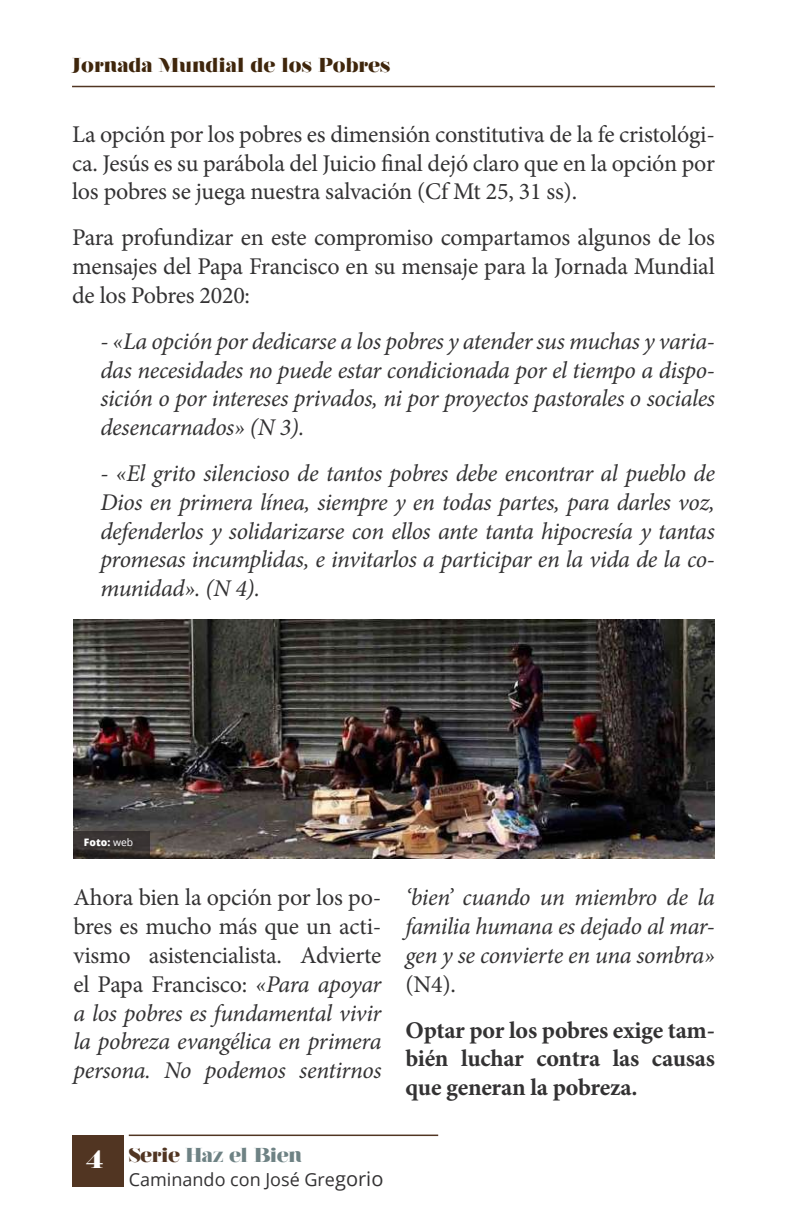
<style>
.page{position:relative;width:800px;height:1231px;background:#fff}
.page>*{position:absolute;margin:0;border:0;box-sizing:border-box;transform-origin:0 0}
.t1{font:italic 24px/28.8px "Minion Pro";letter-spacing:-.015em;color:#333233;text-align:justify}
.t2{font:24px/28.8px "Minion Pro";letter-spacing:-.01em;color:#333233;text-align:justify}
.t3{font:700 24px/28.8px "Minion Pro";letter-spacing:-.01em;color:#333233;text-align:justify}
.t4{font:24px "Elephant";color:#fff}
.t5{font:900 20px "Nouvelle Vague";color:#3f260c}
.t6{font:900 20px "Nouvelle Vague";letter-spacing:-.02em;color:#6e8284}
.t7{font:18px "Open Sans";color:#333233}
.t8{font:800 10.4px "Open Sans";color:#fff}
.s1{font-weight:400}
.s2{font-style:italic}
.s3{color:#513522}
.s4{font-size:20px}
</style>
<div class="page">
<hr style="left:72px;top:86px;width:642px;height:1px;background:#513522">
<hr style="left:129px;top:1134px;width:309px;height:1px;background:#513522">
<div style="left:72px;top:1135px;width:51px;height:51px;background:#513522"></div>
<img style="left:73px;top:619px;width:641px;height:239px">
<svg style="left:73px;top:831px;width:77px;height:27px;background:#35302f"></svg>
<p class="t5" style="left:72px;top:54px;width:320px">Jornada Mundial de los Pobres</p>
<p class="t2" style="left:72px;top:120px;width:644px">La opción por los pobres es dimensión constitutiva de la fe cristológi&shy;ca. Jesús es su parábola del Juicio final dejó claro que en la opción por los pobres se juega nuestra salvación (Cf Mt 25, 31 ss).</p>
<p class="t2" style="left:72px;top:223px;width:644px">Para profundizar en este compromiso compartamos algunos de los mensajes del Papa Francisco en su mensaje para la Jornada Mundial de los Pobres 2020:</p>
<p class="t1" style="left:100px;top:326px;width:616px">- «La opción por dedicarse a los pobres y atender sus muchas y varia&shy;das necesidades no puede estar condicionada por el tiempo a dispo&shy;sición o por intereses privados, ni por proyectos pastorales o sociales desencarnados» (N 3).</p>
<p class="t1" style="left:100px;top:459px;width:616px">- «El grito silencioso de tantos pobres debe encontrar al pueblo de Dios en primera línea, siempre y en todas partes, para darles voz, defenderlos y solidarizarse con ellos ante tanta hipocresía y tantas promesas incumplidas, e invitarlos a participar en la vida de la co&shy;munidad». (N 4).</p>
<p class="t8" style="left:84px;top:834px;width:51px">Foto: <span class="s1">web</span></p>
<p class="t2" style="left:73px;top:883px;width:309px">Ahora bien la opción por los po&shy;bres es mucho más que un acti&shy;vismo asistencialista. Advierte el Papa Francisco: <span class="s2">«Para apoyar a los pobres es fundamental vivir la pobreza evangélica en primera persona. No podemos sentirnos</span></p>
<p class="t1" style="left:405px;top:883px;width:311px">‘bien’ cuando un miembro de la familia humana es dejado al mar&shy;gen y se convierte en una sombra»</p>
<p class="t2" style="left:405px;top:969px;width:52px">(N4).</p>
<p class="t3" style="left:405px;top:1016px;width:311px">Optar por los pobres exige tam&shy;bién luchar contra las causas que generan la pobreza.</p>
<p class="t4" style="left:86px;top:1143px;width:18px">4</p>
<p class="t6" style="left:129px;top:1143px;width:174px"><span class="s3">Serie</span> Haz el Bien</p>
<p class="t7" style="left:129px;top:1166px;width:256px">Caminando con José Gre<span class="s4">gorio</span></p>
</div>
